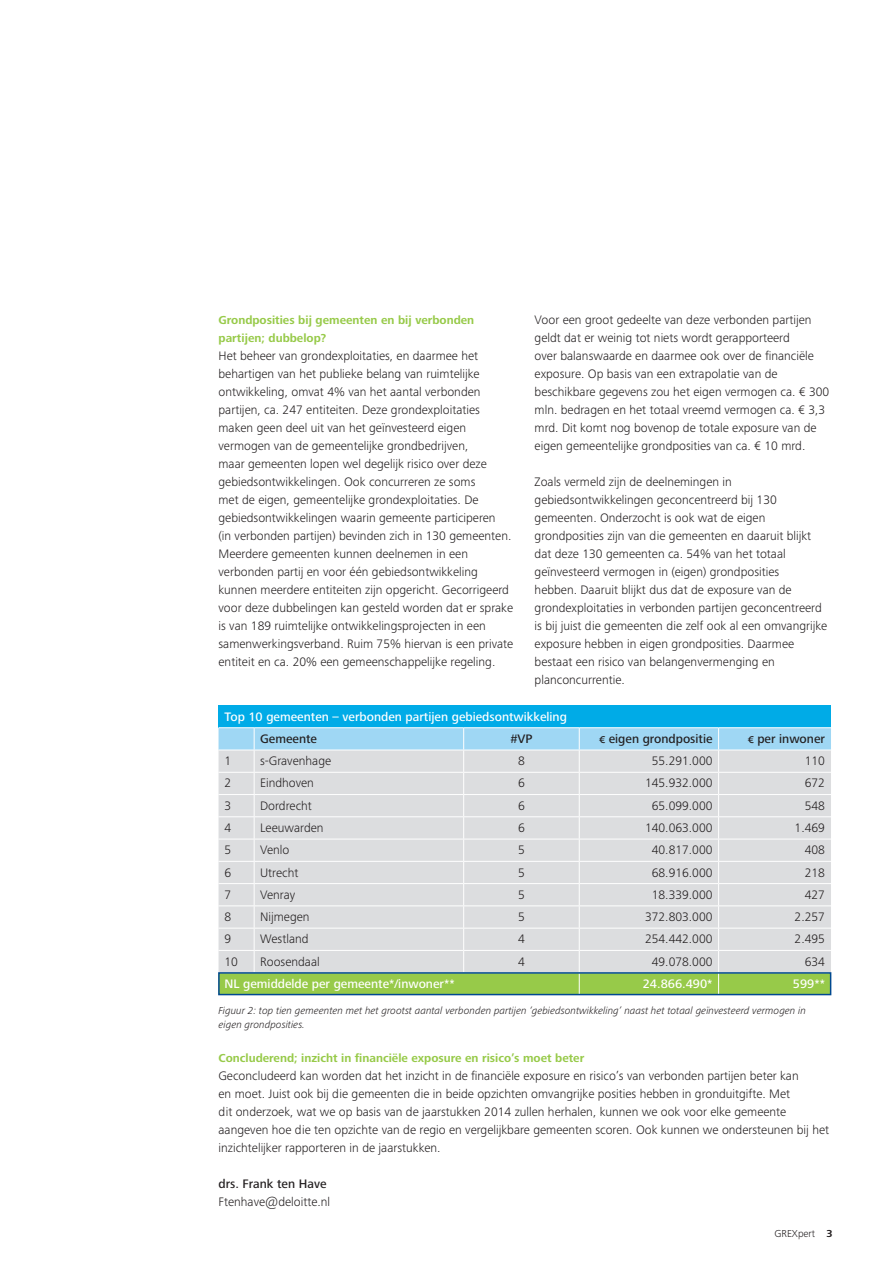
<style>
.page{position:relative;width:893px;height:1263px;background:#fff}
.page>*{position:absolute;margin:0;border:0;box-sizing:border-box;transform-origin:0 0}
.Body_copy{font:300 12.75px/18px "Frutiger Next Pro";color:#231f20}
.Body_copy-2{font:500 12.75px "Frutiger Next Pro";color:#fff}
.Body_copy-3{font:500 12.75px "Frutiger Next Pro";color:#231f20}
.Subhead_style__B_sub{font:700 12px/18px "Frutiger Next Pro";color:#97ca49}
.Caption_style__Capti{font:italic 300 10.5px/13.5px "Frutiger Next Pro";color:#231f20}
.Caption_styles_Capti{font:300 10.5px "Frutiger Next Pro";color:#231f20}
.s1{font-weight:500}
.s2{font-weight:700}
</style>
<div class="page">
<div style="left:219px;top:705px;width:612px;height:23px;background:#00abe7"></div>
<hr style="left:219px;top:727px;width:35px;height:1px;background:#fff">
<hr style="left:254px;top:727px;width:210px;height:1px;background:#fff">
<hr style="left:464px;top:727px;width:115px;height:1px;background:#fff">
<hr style="left:579px;top:727px;width:140px;height:1px;background:#fff">
<hr style="left:719px;top:727px;width:112px;height:1px;background:#fff">
<svg style="left:219px;top:728px;width:612px;height:264px;background:#d4dcd8"></svg>
<div style="left:218px;top:972px;width:613px;height:23px;border:2px solid #014990"></div>
<p class="Subhead_style__B_sub" style="left:219px;top:311px;width:257px">Grondposities bij gemeenten en bij verbonden partijen; dubbelop?</p>
<p class="Body_copy" style="left:219px;top:347px;width:296px">Het beheer van grondexploitaties, en daarmee het behartigen van het publieke belang van ruimtelijke ontwikkeling, omvat 4% van het aantal verbonden partijen, ca. 247 entiteiten. Deze grondexploitaties maken geen deel uit van het geïnvesteerd eigen vermogen van de gemeentelijke grondbedrijven,<br>maar gemeenten lopen wel degelijk risico over deze gebiedsontwikkelingen. Ook concurreren ze soms<br>met de eigen, gemeentelijke grondexploitaties. De gebiedsontwikkelingen waarin gemeente participeren<br>(in verbonden partijen) bevinden zich in 130 gemeenten.<br>Meerdere gemeenten kunnen deelnemen in een verbonden partij en voor één gebiedsontwikkeling kunnen meerdere entiteiten zijn opgericht. Gecorrigeerd voor deze dubbelingen kan gesteld worden dat er sprake is van 189 ruimtelijke ontwikkelingsprojecten in een samenwerkingsverband. Ruim 75% hiervan is een private entiteit en ca. 20% een gemeenschappelijke regeling.</p>
<p class="Body_copy" style="left:535px;top:311px;width:296px">Voor een groot gedeelte van deze verbonden partijen geldt dat er weinig tot niets wordt gerapporteerd<br>over balanswaarde en daarmee ook over de financiële exposure. Op basis van een extrapolatie van de beschikbare gegevens zou het eigen vermogen ca. € 300 mln. bedragen en het totaal vreemd vermogen ca. € 3,3 mrd. Dit komt nog bovenop de totale exposure van de eigen gemeentelijke grondposities van ca. € 10 mrd.</p>
<p class="Body_copy" style="left:535px;top:473px;width:294px">Zoals vermeld zijn de deelnemingen in gebiedsontwikkelingen geconcentreerd bij 130 gemeenten. Onderzocht is ook wat de eigen grondposities zijn van die gemeenten en daaruit blijkt dat deze 130 gemeenten ca. 54% van het totaal geïnvesteerd vermogen in (eigen) grondposities<br>hebben. Daaruit blijkt dus dat de exposure van de grondexploitaties in verbonden partijen geconcentreerd is bij juist die gemeenten die zelf ook al een omvangrijke exposure hebben in eigen grondposities. Daarmee bestaat een risico van belangenvermenging en planconcurrentie.</p>
<p class="Body_copy-2" style="left:225px;top:709px;width:344px">Top 10 gemeenten – verbonden partijen gebiedsontwikkeling</p>
<p class="Body_copy-3" style="left:260px;top:731px;width:58px">Gemeente</p>
<p class="Body_copy-3" style="left:510px;top:731px;width:24px">#VP</p>
<p class="Body_copy-3" style="left:599px;top:731px;width:115px">€ eigen grondpositie</p>
<p class="Body_copy-3" style="left:748px;top:731px;width:79px">€ per inwoner</p>
<p class="Body_copy" style="left:225px;top:752px;width:8px">1</p>
<p class="Body_copy" style="left:260px;top:752px;width:73px">s-Gravenhage</p>
<p class="Body_copy" style="left:518px;top:752px;width:8px">8</p>
<p class="Body_copy" style="left:652px;top:752px;width:62px">55.291.000</p>
<p class="Body_copy" style="left:805px;top:752px;width:22px">110</p>
<p class="Body_copy" style="left:225px;top:774px;width:8px">2</p>
<p class="Body_copy" style="left:260px;top:774px;width:55px">Eindhoven</p>
<p class="Body_copy" style="left:518px;top:774px;width:8px">6</p>
<p class="Body_copy" style="left:645px;top:774px;width:69px">145.932.000</p>
<p class="Body_copy" style="left:805px;top:774px;width:22px">672</p>
<p class="Body_copy" style="left:225px;top:796px;width:8px">3</p>
<p class="Body_copy" style="left:260px;top:796px;width:53px">Dordrecht</p>
<p class="Body_copy" style="left:518px;top:796px;width:8px">6</p>
<p class="Body_copy" style="left:652px;top:796px;width:62px">65.099.000</p>
<p class="Body_copy" style="left:805px;top:796px;width:22px">548</p>
<p class="Body_copy" style="left:225px;top:819px;width:8px">4</p>
<p class="Body_copy" style="left:260px;top:819px;width:65px">Leeuwarden</p>
<p class="Body_copy" style="left:518px;top:819px;width:8px">6</p>
<p class="Body_copy" style="left:645px;top:819px;width:69px">140.063.000</p>
<p class="Body_copy" style="left:795px;top:819px;width:32px">1.469</p>
<p class="Body_copy" style="left:225px;top:841px;width:8px">5</p>
<p class="Body_copy" style="left:260px;top:841px;width:31px">Venlo</p>
<p class="Body_copy" style="left:518px;top:841px;width:8px">5</p>
<p class="Body_copy" style="left:652px;top:841px;width:62px">40.817.000</p>
<p class="Body_copy" style="left:805px;top:841px;width:22px">408</p>
<p class="Body_copy" style="left:225px;top:863px;width:8px">6</p>
<p class="Body_copy" style="left:260px;top:863px;width:40px">Utrecht</p>
<p class="Body_copy" style="left:518px;top:863px;width:8px">5</p>
<p class="Body_copy" style="left:652px;top:863px;width:62px">68.916.000</p>
<p class="Body_copy" style="left:805px;top:863px;width:22px">218</p>
<p class="Body_copy" style="left:225px;top:885px;width:8px">7</p>
<p class="Body_copy" style="left:260px;top:885px;width:37px">Venray</p>
<p class="Body_copy" style="left:518px;top:885px;width:8px">5</p>
<p class="Body_copy" style="left:652px;top:885px;width:62px">18.339.000</p>
<p class="Body_copy" style="left:805px;top:885px;width:22px">427</p>
<p class="Body_copy" style="left:225px;top:908px;width:8px">8</p>
<p class="Body_copy" style="left:260px;top:908px;width:51px">Nijmegen</p>
<p class="Body_copy" style="left:518px;top:908px;width:8px">5</p>
<p class="Body_copy" style="left:645px;top:908px;width:69px">372.803.000</p>
<p class="Body_copy" style="left:795px;top:908px;width:32px">2.257</p>
<p class="Body_copy" style="left:225px;top:930px;width:8px">9</p>
<p class="Body_copy" style="left:260px;top:930px;width:50px">Westland</p>
<p class="Body_copy" style="left:518px;top:930px;width:8px">4</p>
<p class="Body_copy" style="left:645px;top:930px;width:69px">254.442.000</p>
<p class="Body_copy" style="left:795px;top:930px;width:32px">2.495</p>
<p class="Body_copy" style="left:225px;top:952px;width:15px">10</p>
<p class="Body_copy" style="left:260px;top:952px;width:61px">Roosendaal</p>
<p class="Body_copy" style="left:518px;top:952px;width:8px">4</p>
<p class="Body_copy" style="left:652px;top:952px;width:62px">49.078.000</p>
<p class="Body_copy" style="left:805px;top:952px;width:22px">634</p>
<p class="Body_copy-2" style="left:225px;top:976px;width:232px">NL gemiddelde per gemeente*/inwoner**</p>
<p class="Body_copy-2" style="left:643px;top:976px;width:71px">24.866.490*</p>
<p class="Body_copy-2" style="left:793px;top:976px;width:34px">599**</p>
<p class="Caption_style__Capti" style="left:219px;top:1004px;width:589px">Figuur 2: top tien gemeenten met het grootst aantal verbonden partijen ‘gebiedsontwikkeling’ naast het totaal geïnvesteerd vermogen in eigen grondposities.</p>
<p class="Subhead_style__B_sub" style="left:219px;top:1049px;width:367px">Concluderend; inzicht in financiële exposure en risico’s moet beter</p>
<p class="Body_copy" style="left:219px;top:1067px;width:612px">Geconcludeerd kan worden dat het inzicht in de financiële exposure en risico’s van verbonden partijen beter kan<br>en moet. Juist ook bij die gemeenten die in beide opzichten omvangrijke posities hebben in gronduitgifte. Met<br>dit onderzoek, wat we op basis van de jaarstukken 2014 zullen herhalen, kunnen we ook voor elke gemeente aangeven hoe die ten opzichte van de regio en vergelijkbare gemeenten scoren. Ook kunnen we ondersteunen bij het inzichtelijker rapporteren in de jaarstukken.</p>
<p class="Body_copy" style="left:219px;top:1175px;width:113px"><span class="s1">drs. Frank ten Have<br></span>Ftenhave@deloitte.nl</p>
<p class="Caption_styles_Capti" style="left:775px;top:1227px;width:59px">GREXpert <span class="s2">3</span></p>
</div>
